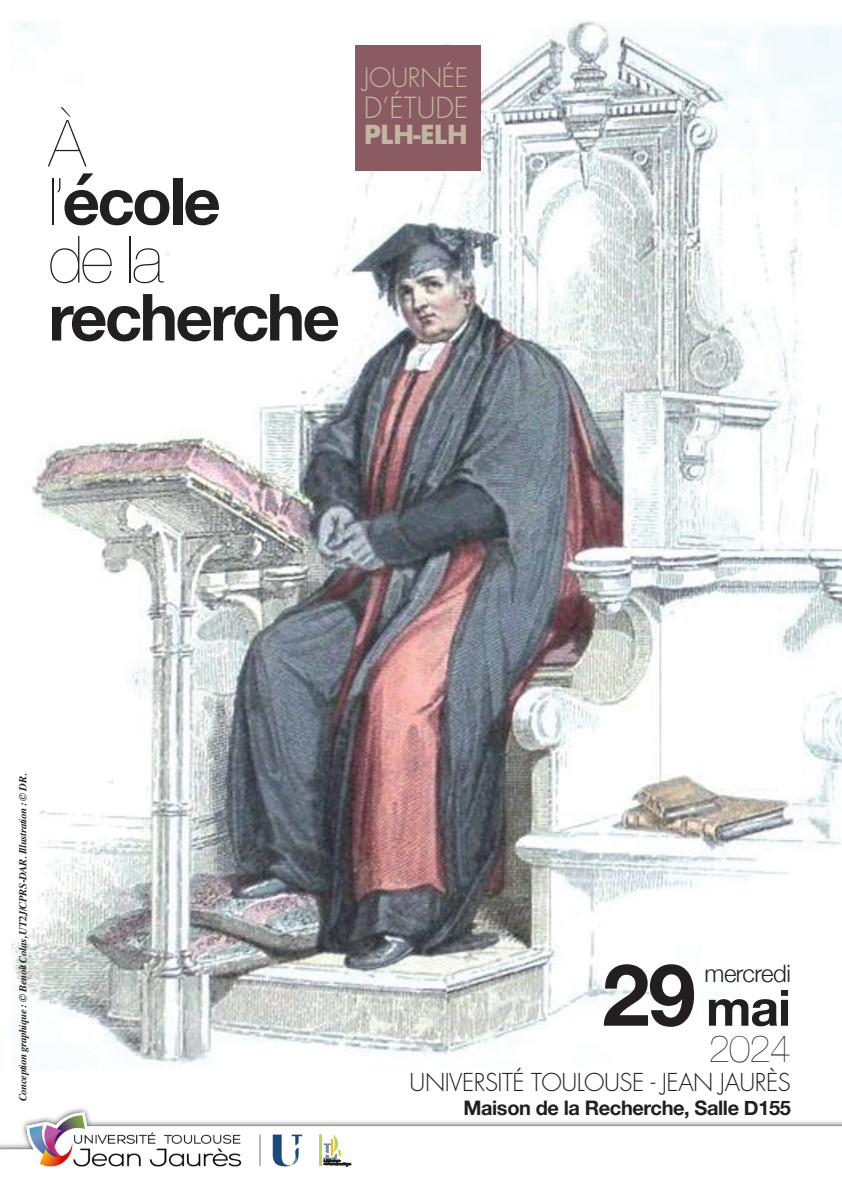
<style>
.page{position:relative;width:842px;height:1191px;background:#fff}
.page>*{position:absolute;margin:0;border:0;box-sizing:border-box;transform-origin:0 0}
.t1{font:700 65px "Helvetica Neue";letter-spacing:-.04em;color:#231f20}
.t2{font:200 65px "Helvetica Neue";color:#231f20}
.t3{font:700 50px "Helvetica Neue";color:#231f20}
.t4{font:200 38px "Helvetica Neue";color:#231f20}
.t5{font:300 28.4px "Futura";color:#c2b6a1}
.t6{font:300 26px "Futura";letter-spacing:-.01em;color:#c2b6a1}
.t7{font:700 25.4px "Futura";letter-spacing:-.03em;color:#c2b6a1}
.t8{font:300 24px "Futura";letter-spacing:-.02em;color:#231f20}
.t9{font:300 24px "Helvetica Neue";letter-spacing:-.02em;color:#231f20}
.t10{font:700 20px "Helvetica Neue";letter-spacing:-.02em;color:#231f20}
.t11{font:italic 700 10.6px "Times";letter-spacing:-.03em;color:#231f20}
.s1{font-weight:200}
.s2{font-size:86px}
</style>
<div class="page">
<img style="left:11px;top:21px;width:831px;height:1049px">
<img style="left:0;top:1108px;width:842px;height:59px">
<div style="left:355px;top:45px;width:125px;height:126px;background:#8b5b63"></div>
<svg style="left:315px;top:1133px;width:36px;height:33px"></svg>
<p class="t2" style="left:48px;top:93px;width:39px">À</p>
<p class="t1" style="left:48px;top:150px;width:174px"><span class="s1">l’</span>école</p>
<p class="t2" style="left:48px;top:209px;width:116px">de la</p>
<p class="t1" style="left:48px;top:266px;width:293px">recherche</p>
<p class="t6" style="left:364px;top:62px;width:106px">JOURNÉE</p>
<p class="t5" style="left:364px;top:90px;width:106px">D’ÉTUDE</p>
<p class="t7" style="left:364px;top:116px;width:106px">PLH-ELH</p>
<p class="t11" style="left:13px;top:1101px;width:329px;rotate:-90deg">Conception graphique : © Benoît Colas, UT2J/CPRS-DAR. Illustration : © DR.</p>
<p class="t3" style="left:602px;top:968px;width:190px"><span class="s2">29</span> mai</p>
<p class="t4" style="left:709px;top:1018px;width:84px">2024</p>
<p class="t8" style="left:410px;top:1067px;width:383px">UNIVERSITÉ TOULOUSE - JEAN JAURÈS</p>
<p class="t10" style="left:463px;top:1091px;width:329px">Maison de la Recherche, Salle D155</p>
<p class="t9" style="left:704px;top:953px;width:88px">mercredi</p>
</div>
